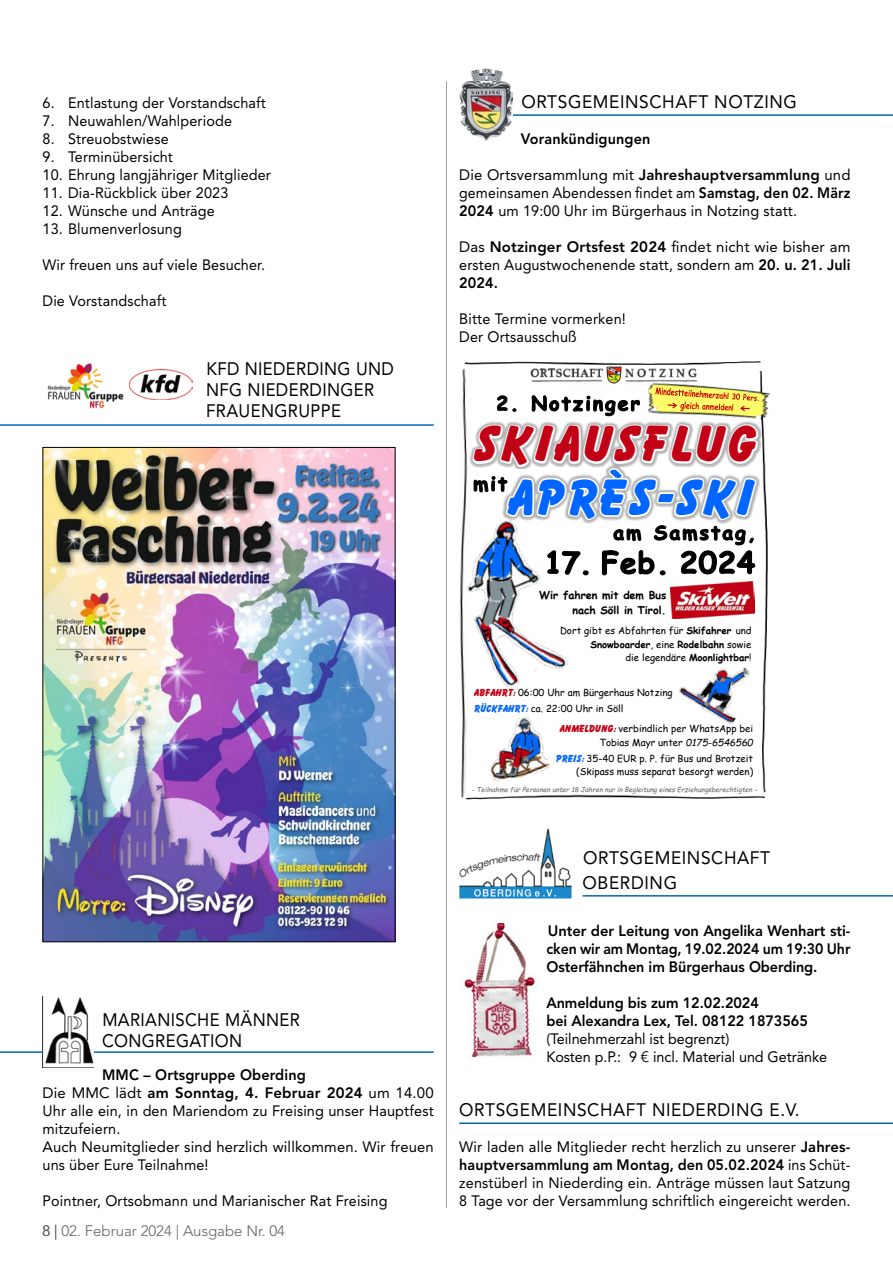
<style>
.page{position:relative;width:893px;height:1263px;background:#fff}
.page>*{position:absolute;margin:0;border:0;box-sizing:border-box;transform-origin:0 0}
.t1{font:48.3px "Bologna";letter-spacing:.045em;color:#c20116}
.t2{font:48.3px "Bologna";letter-spacing:.045em;color:#06f}
.t3{font:18px/24.6px "Avenir LT Std";letter-spacing:.02em;color:#000;scale:.96 1}
.t4{font:18px/21px "Avenir LT Std";letter-spacing:.02em;color:#000;scale:.93 1}
.t5{font:15px/18px "Avenir LT Std";letter-spacing:.01em;color:#000;text-align:justify}
.t6{font:15px/18px "Avenir LT Std";letter-spacing:.01em;color:#000;scale:.96 1}
.t7{font:800 15px/18px "Avenir LT Std";letter-spacing:-.005em;color:#000;text-align:justify}
.t8{font:800 15px/18px "Avenir LT Std";letter-spacing:-.005em;color:#000;scale:.96 1}
.t9{font:300 15px "Avenir LT Std";color:#646363}
.t10{font:700 10.8px/15px "Comic Sans MS";color:#000;text-align:right}
.t11{font:9.6px/13.5px "Comic Sans MS";color:#000;text-align:right}
.t12{font:italic 6.75px "Comic Sans MS";color:#646363}
.s1{font-weight:800}
.s2{font-weight:700}
.s3{font-family:"Bologna";color:#c20116}
.s4{font-family:"Bologna";color:#06f}
.s5{font-style:italic}
</style>
<div class="page">
<hr style="left:446px;top:81px;width:1px;height:1127px;background:#9d9d9c">
<hr style="left:0;top:424px;width:434px;height:2px;background:#0067b1">
<hr style="left:0;top:1051px;width:434px;height:2px;background:#0067b1">
<img style="left:130px;top:370px;width:62px;height:29px">
<img style="left:47px;top:363px;width:77px;height:46px">
<img style="left:45px;top:449px;width:348px;height:491px">
<img style="left:43px;top:996px;width:51px;height:71px">
<hr style="left:459px;top:114px;width:434px;height:2px;background:#0067b1">
<hr style="left:583px;top:895px;width:310px;height:1px;background:#0067b1">
<hr style="left:459px;top:1122px;width:434px;height:2px;background:#0067b1">
<img style="left:459px;top:69px;width:53px;height:72px">
<img style="left:759px;top:371px;width:9px;height:422px">
<img style="left:464px;top:361px;width:297px;height:4px">
<img style="left:461px;top:368px;width:7px;height:430px">
<img style="left:465px;top:795px;width:301px;height:5px">
<img style="left:461px;top:415px;width:305px;height:57px">
<img style="left:531px;top:366px;width:166px;height:11px">
<img style="left:759px;top:379px;width:11px;height:45px">
<img style="left:759px;top:386px;width:6px;height:30px">
<img style="left:671px;top:612px;width:83px;height:6px">
<img style="left:490px;top:717px;width:60px;height:65px">
<img style="left:460px;top:515px;width:108px;height:177px">
<img style="left:707px;top:643px;width:54px;height:84px">
<img style="left:469px;top:683px;width:299px;height:32px">
<img style="left:474px;top:697px;width:16px;height:15px">
<svg style="left:473px;top:377px;width:286px;height:235px"></svg>
<img style="left:459px;top:828px;width:113px;height:71px">
<img style="left:464px;top:923px;width:71px;height:135px">
<p class="t6" style="left:43px;top:94px;width:234px">6. Entlastung der Vorstandschaft</p>
<p class="t6" style="left:43px;top:112px;width:199px">7. Neuwahlen/Wahlperiode</p>
<p class="t6" style="left:43px;top:130px;width:133px">8. Streuobstwiese</p>
<p class="t6" style="left:43px;top:148px;width:137px">9. Terminübersicht</p>
<p class="t6" style="left:43px;top:166px;width:239px">10. Ehrung langjähriger Mitglieder</p>
<p class="t6" style="left:43px;top:184px;width:195px">11. Dia-Rückblick über 2023</p>
<p class="t6" style="left:43px;top:202px;width:181px">12. Wünsche und Anträge</p>
<p class="t6" style="left:43px;top:220px;width:147px">13. Blumenverlosung</p>
<p class="t6" style="left:43px;top:256px;width:233px">Wir freuen uns auf viele Besucher.</p>
<p class="t6" style="left:43px;top:292px;width:131px">Die Vorstandschaft</p>
<p class="t4" style="left:206px;top:358px;width:203px">KFD NIEDERDING UND<br>NFG NIEDERDINGER<br>FRAUENGRUPPE</p>
<p class="t3" style="left:521px;top:90px;width:289px">ORTSGEMEINSCHAFT NOTZING</p>
<p class="t8" style="left:521px;top:130px;width:137px">Vorankündigungen</p>
<p class="t5" style="left:459px;top:166px;width:393px">Die Ortsversammlung mit <span class="s1">Jahreshauptversammlung</span> und gemeinsamen Abendessen findet am <span class="s1">Samstag, den 02. März 2024</span> um 19:00 Uhr im Bürgerhaus in Notzing statt.</p>
<p class="t5" style="left:459px;top:238px;width:393px">Das <span class="s1">Notzinger Ortsfest 2024</span> findet nicht wie bisher am ersten Augustwochenende statt, sondern am <span class="s1">20. u. 21. Juli 2024.</span></p>
<p class="t6" style="left:459px;top:310px;width:175px">Bitte Termine vormerken!<br>Der Ortsausschuß</p>
<h1 class="t1" style="left:471px;top:415px;width:281px">SKIAUSFLUG</h1>
<h1 class="t2" style="left:505px;top:468px;width:247px">APRÈS-SKI</h1>
<p class="t4" style="left:102px;top:1009px;width:214px">MARIANISCHE MÄNNER<br>CONGREGATION</p>
<p class="t5" style="left:43px;top:1066px;width:393px;text-align:left;text-indent:60px"><span class="s1">MMC – Ortsgruppe Oberding<br></span>Die MMC lädt <span class="s1">am Sonntag, 4. Februar 2024</span> um 14.00<br>Uhr alle ein, in den Mariendom zu Freising unser Hauptfest mitzufeiern.<br>Auch Neumitglieder sind herzlich willkommen. Wir freuen uns über Eure Teilnahme!</p>
<p class="t6" style="left:43px;top:1192px;width:361px">Pointner, Ortsobmann und Marianischer Rat Freising</p>
<p class="t9" style="left:43px;top:1222px;width:244px">8 | 02. Februar 2024 | Ausgabe Nr. 04</p>
<p class="t10" style="left:539px;top:587px;width:129px">Wir fahren mit dem Bus nach Söll in Tirol.</p>
<p class="t11" style="left:560px;top:624px;width:193px">Dort gibt es Abfahrten für <span class="s2">Skifahrer</span> und<br><span class="s2">Snowboarder</span>, eine <span class="s2">Rodelbahn</span> sowie<br>die legendäre <span class="s2">Moonlightbar</span>!</p>
<p class="t11" style="left:473px;top:685px;width:201px;line-height:15.6px;text-align:left"><span class="s3">ABFAHRT:</span> 06:00 Uhr am Bürgerhaus Notzing<br><span class="s4">RUCKFAHRT:</span> ca. 22:00 Uhr in Söll</p>
<p class="t11" style="left:559px;top:722px;width:196px"><span class="s3">ANMELDUNG:</span> verbindlich per WhatsApp bei<br>Tobias Mayr unter <span class="s5">0175-6546560</span></p>
<p class="t11" style="left:555px;top:751px;width:199px"><span class="s4">PREIS:</span> 35-40 EUR p. P. für Bus und Brotzeit (Skipass muss separat besorgt werden)</p>
<p class="t12" style="left:472px;top:784px;width:287px">- Teilnahme für Personen unter 18 Jahren nur in Begleitung eines Erziehungsberechtigten -</p>
<p class="t3" style="left:583px;top:846px;width:197px">ORTSGEMEINSCHAFT<br>OBERDING</p>
<p class="t7" style="left:546px;top:922px;width:306px">Unter der Leitung von Angelika Wenhart sti&shy;cken wir am Montag, 19.02.2024 um 19:30 Uhr Osterfähnchen im Bürgerhaus Oberding.</p>
<p class="t8" style="left:546px;top:994px;width:274px">Anmeldung bis zum 12.02.2024<br>bei Alexandra Lex, Tel. 08122 1873565</p>
<p class="t6" style="left:546px;top:1030px;width:294px">(Teilnehmerzahl ist begrenzt)<br>Kosten p.P.: 9 € incl. Material und Getränke</p>
<p class="t3" style="left:459px;top:1098px;width:356px">ORTSGEMEINSCHAFT NIEDERDING E.V.</p>
<p class="t5" style="left:459px;top:1138px;width:393px">Wir laden alle Mitglieder recht herzlich zu unserer <span class="s1">Jahres&shy;hauptversammlung am Montag, den 05.02.2024</span> ins Schüt&shy;zenstüberl in Niederding ein. Anträge müssen laut Satzung 8 Tage vor der Versammlung schriftlich eingereicht werden.</p>
</div>
